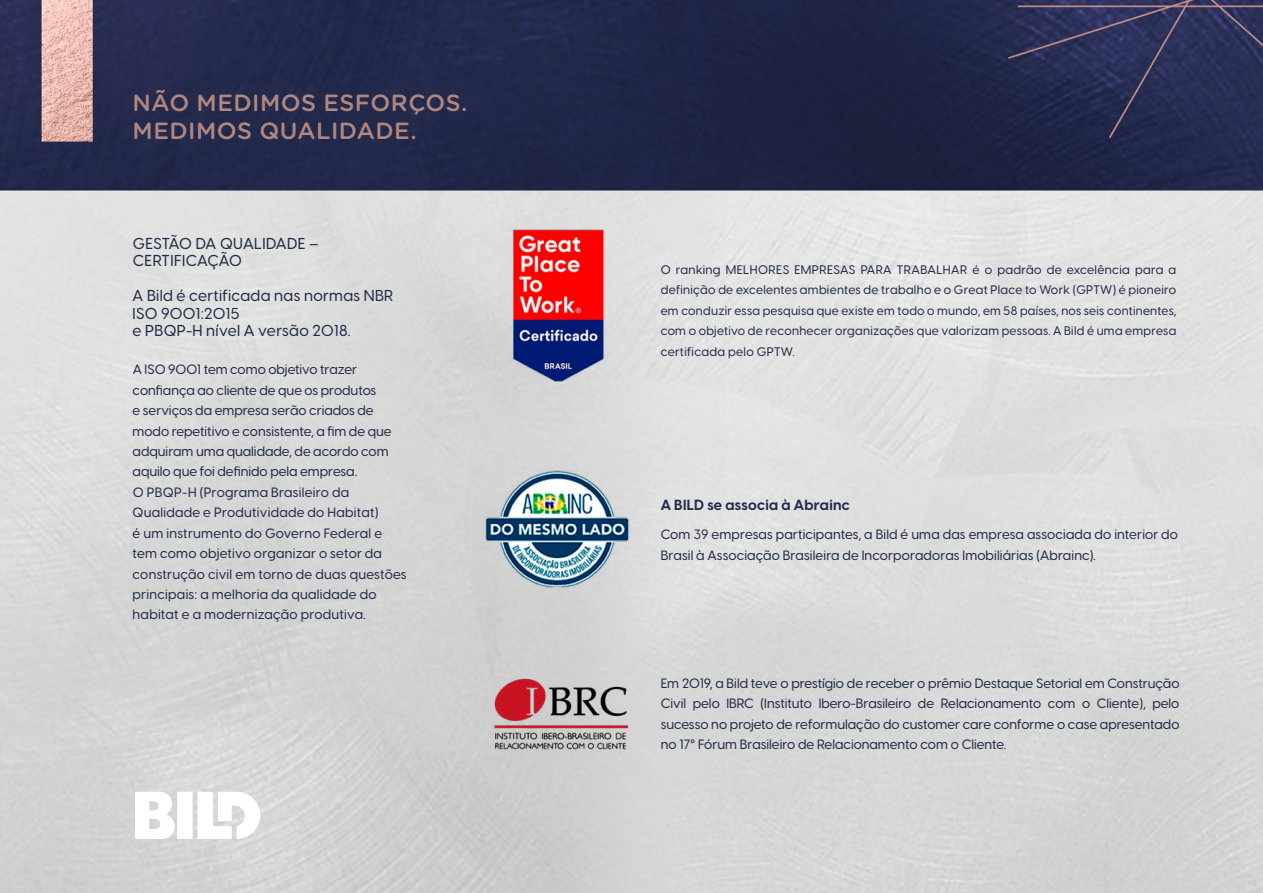
<style>
.page{position:relative;width:1263px;height:893px;background:#fff}
.page>*{position:absolute;margin:0;border:0;box-sizing:border-box;transform-origin:0 0}
.t1{font:500 23.4px/27.9px "Gotham Rounded";letter-spacing:.02em;color:#b08780}
.t2{font:500 15.6px/17.5px "Visby CF";letter-spacing:.02em;color:#212c48}
.t3{font:700 14.55px "Visby CF";letter-spacing:.02em;color:#212c48}
.t4{font:500 13.35px/20.4px "Visby CF";letter-spacing:.01em;color:#212c48}
.t5{font:500 12.3px/20.4px "Visby CF";letter-spacing:.025em;color:#212c48;text-align:justify}
</style>
<div class="page">
<img style="left:0;top:0;width:1263px;height:893px">
<img style="left:470px;top:458px;width:176px;height:145px">
<img style="left:510px;top:228px;width:96px;height:164px">
<img style="left:484px;top:668px;width:147px;height:93px">
<svg style="left:135px;top:792px;width:40px;height:47px"></svg>
<div style="left:177px;top:792px;width:16px;height:47px;background:#fff"></div>
<svg style="left:198px;top:792px;width:62px;height:47px"></svg>
<h1 class="t1" style="left:133px;top:88px;width:336px">NÃO MEDIMOS ESFORÇOS.<br>MEDIMOS QUALIDADE.</h1>
<p class="t2" style="left:133px;top:235px;width:187px">GESTÃO DA QUALIDADE –<br>CERTIFICAÇÃO</p>
<p class="t2" style="left:133px;top:287px;width:262px">A Bild é certificada nas normas NBR<br>ISO 9001:2015<br>e PBQP-H nível A versão 2018.</p>
<p class="t4" style="left:133px;top:359px;width:275px">A ISO 9001 tem como objetivo trazer confiança ao cliente de que os produtos<br>e serviços da empresa serão criados de modo repetitivo e consistente, a fim de que adquiram uma qualidade, de acordo com aquilo que foi definido pela empresa.<br>O PBQP-H (Programa Brasileiro da Qualidade e Produtividade do Habitat)<br>é um instrumento do Governo Federal e tem como objetivo organizar o setor da construção civil em torno de duas questões principais: a melhoria da qualidade do habitat e a modernização produtiva.</p>
<p class="t5" style="left:661px;top:259px;width:517px">O ranking MELHORES EMPRESAS PARA TRABALHAR é o padrão de excelência para a definição de excelentes ambientes de trabalho e o Great Place to Work (GPTW) é pioneiro em conduzir essa pesquisa que existe em todo o mundo, em 58 países, nos seis continentes, com o objetivo de reconhecer organizações que valorizam pessoas. A Bild é uma empresa certificada pelo GPTW.</p>
<p class="t3" style="left:661px;top:496px;width:191px">A BILD se associa à Abrainc</p>
<p class="t4" style="left:661px;top:524px;width:519px">Com 39 empresas participantes, a Bild é uma das empresa associada do interior do<br>Brasil à Associação Brasileira de Incorporadoras Imobiliárias (Abrainc).</p>
<p class="t4" style="left:661px;top:673px;width:520px;text-align:justify">Em 2019, a Bild teve o prestígio de receber o prêmio Destaque Setorial em Construção Civil pelo IBRC (Instituto Ibero-Brasileiro de Relacionamento com o Cliente), pelo sucesso no projeto de reformulação do customer care conforme o case apresentado no 17° Fórum Brasileiro de Relacionamento com o Cliente.</p>
</div>
